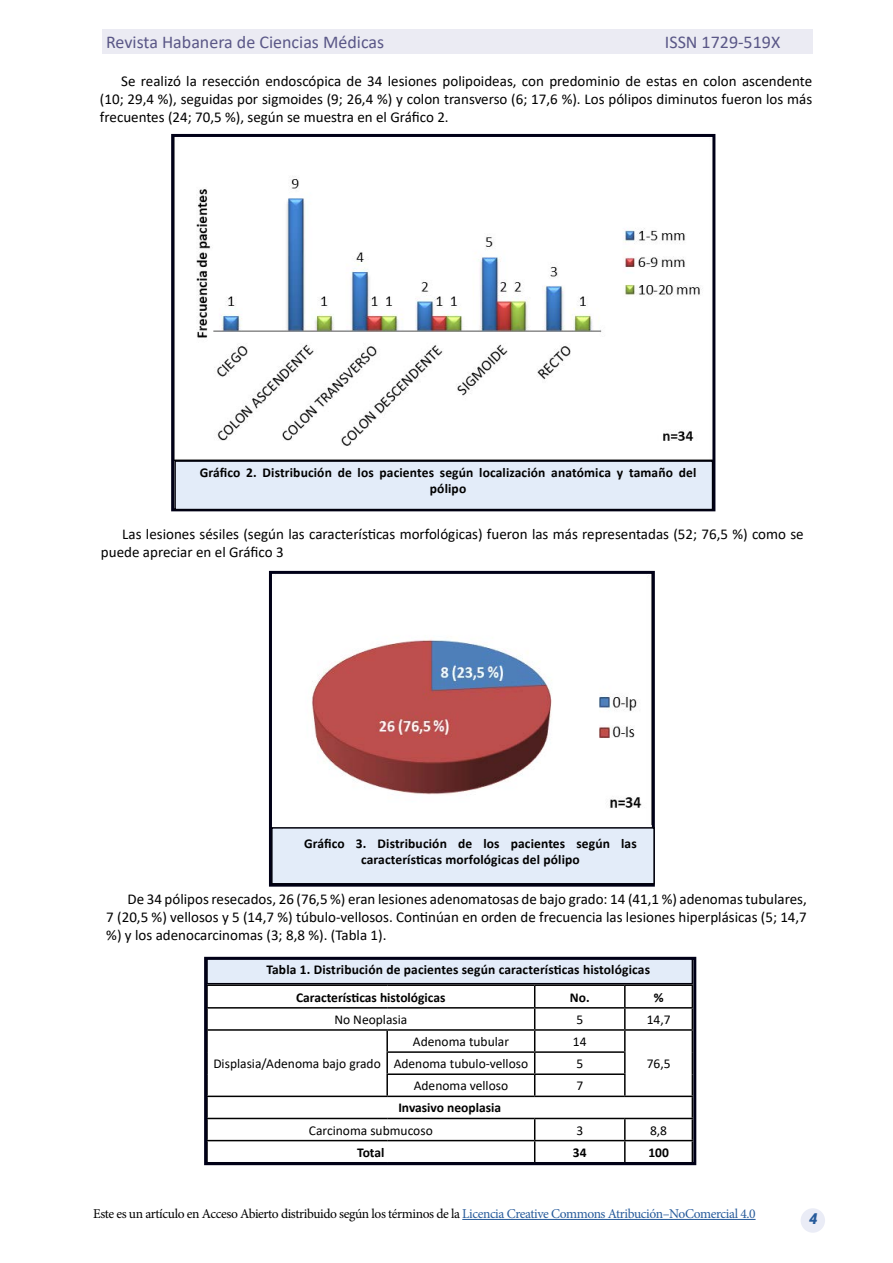
<style>
.page{position:relative;width:893px;height:1263px;background:#fff}
.page>*{position:absolute;margin:0;border:0;box-sizing:border-box;transform-origin:0 0}
.t1{font:18px "Calibri";color:#5a5787}
.t2{font:15px/18px "Calibri";color:#000;text-align:justify}
.t3{font:italic 900 15px "Roboto";color:#275b9b}
.t4{font:700 13.5px/16.2px "Calibri";letter-spacing:.01em;color:#000;text-align:center}
.t5{font:13.5px "Calibri";color:#000}
.t6{font:13.5px "Minion Pro";letter-spacing:-.03em;color:#000}
.s1{color:#275b9b}
</style>
<div class="page">
<div style="left:102px;top:30px;width:711px;height:24px;background:#ebebf3"></div>
<hr style="left:462px;top:1219px;width:294px;height:1px;background:#275b9b">
<div style="left:801px;top:1208px;width:24px;height:25px;background:#eaecf6;border-radius:50%"></div>
<img style="left:175px;top:176px;width:536px;height:284px">
<div style="left:171px;top:134px;width:544px;height:377px;border:3px solid #000017"></div>
<img style="left:312px;top:575px;width:337px;height:233px">
<div style="left:269px;top:571px;width:386px;height:316px;border:3px solid #000017"></div>
<div style="left:206px;top:958px;width:487px;height:26px;background:#e3ecf9;border:2px solid #00000b"></div>
<hr style="left:206px;top:984px;width:181px;height:2px;background:#000">
<hr style="left:387px;top:984px;width:148px;height:2px;background:#000">
<hr style="left:535px;top:984px;width:90px;height:2px;background:#000">
<hr style="left:625px;top:984px;width:68px;height:2px;background:#000">
<hr style="left:624px;top:986px;width:2px;height:21px;background:#000">
<hr style="left:206px;top:1007px;width:181px;height:1px;background:#000">
<hr style="left:387px;top:1007px;width:148px;height:1px;background:#000">
<hr style="left:535px;top:1007px;width:90px;height:1px;background:#000">
<hr style="left:625px;top:1007px;width:68px;height:1px;background:#000">
<hr style="left:624px;top:1008px;width:2px;height:21px;background:#000">
<hr style="left:206px;top:1029px;width:181px;height:2px;background:#000">
<hr style="left:387px;top:1029px;width:148px;height:2px;background:#000">
<hr style="left:386px;top:1031px;width:2px;height:20px;background:#000">
<hr style="left:535px;top:1029px;width:90px;height:2px;background:#000">
<hr style="left:625px;top:1029px;width:68px;height:2px;background:#000">
<hr style="left:624px;top:1031px;width:2px;height:20px;background:#000">
<hr style="left:386px;top:1051px;width:149px;height:2px;background:#000">
<hr style="left:386px;top:1053px;width:2px;height:20px;background:#000">
<hr style="left:535px;top:1051px;width:91px;height:2px;background:#000">
<hr style="left:624px;top:1053px;width:2px;height:20px;background:#000">
<hr style="left:386px;top:1073px;width:149px;height:2px;background:#000">
<hr style="left:386px;top:1075px;width:2px;height:20px;background:#000">
<hr style="left:535px;top:1073px;width:91px;height:2px;background:#000">
<svg style="left:534px;top:986px;width:1px;height:109px"></svg>
<hr style="left:624px;top:1075px;width:2px;height:20px;background:#000">
<hr style="left:206px;top:1095px;width:181px;height:2px;background:#000">
<hr style="left:387px;top:1095px;width:148px;height:2px;background:#000">
<hr style="left:535px;top:1095px;width:90px;height:2px;background:#000">
<hr style="left:625px;top:1095px;width:68px;height:2px;background:#000">
<hr style="left:206px;top:1118px;width:181px;height:1px;background:#000">
<hr style="left:387px;top:1118px;width:148px;height:1px;background:#000">
<hr style="left:535px;top:1118px;width:90px;height:1px;background:#000">
<hr style="left:625px;top:1118px;width:68px;height:1px;background:#000">
<hr style="left:624px;top:1119px;width:2px;height:21px;background:#000">
<hr style="left:206px;top:1140px;width:181px;height:1px;background:#000">
<hr style="left:387px;top:1140px;width:148px;height:1px;background:#000">
<hr style="left:535px;top:1140px;width:90px;height:1px;background:#000">
<svg style="left:534px;top:1119px;width:1px;height:42px"></svg>
<hr style="left:625px;top:1140px;width:68px;height:1px;background:#000">
<hr style="left:624px;top:1141px;width:2px;height:21px;background:#000">
<div style="left:204px;top:957px;width:492px;height:208px;border:3px solid #000017"></div>
<div style="left:174px;top:460px;width:539px;height:50px;background:#e3ecf9;border:2px solid #00000b"></div>
<div style="left:271px;top:827px;width:384px;height:57px;background:#e3ecf9;border:2px solid #00000b"></div>
<p class="t1" style="left:106px;top:29px;width:280px">Revista Habanera de Ciencias Médicas</p>
<p class="t1" style="left:665px;top:29px;width:117px">ISSN 1729-519X</p>
<p class="t2" style="left:100px;top:71px;width:714px;text-indent:21px">Se realizó la resección endoscópica de 34 lesiones polipoideas, con predominio de estas en colon ascendente (10; 29,4 %), seguidas por sigmoides (9; 26,4 %) y colon transverso (6; 17,6 %). Los pólipos diminutos fueron los más frecuentes (24; 70,5 %), según se muestra en el Gráfico 2.</p>
<p class="t4" style="left:200px;top:464px;width:498px">Gráfico 2. Distribución de los pacientes según localización anatómica y tamaño del pólipo</p>
<p class="t2" style="left:101px;top:524px;width:704px;text-indent:21px">Las lesiones sésiles (según las características morfológicas) fueron las más representadas (52; 76,5 %) como se puede apreciar en el Gráfico 3</p>
<p class="t4" style="left:304px;top:835px;width:334px">Gráfico 3. Distribución de los pacientes según las características morfológicas del pólipo</p>
<p class="t2" style="left:106px;top:890px;width:702px;text-indent:21px">De 34 pólipos resecados, 26 (76,5 %) eran lesiones adenomatosas de bajo grado: 14 (41,1 %) adenomas tubulares, 7 (20,5 %) vellosos y 5 (14,7 %) túbulo-vellosos. Continúan en orden de frecuencia las lesiones hiperplásicas (5; 14,7 %) y los adenocarcinomas (3; 8,8 %). (Tabla 1).</p>
<p class="t4" style="left:296px;top:956px;width:355px;line-height:27.2px;text-align:left;text-indent:-30px">Tabla 1. Distribución de pacientes según características histológicas<br>Características histológicas</p>
<p class="t4" style="left:570px;top:989px;width:21px">No.</p>
<p class="t4" style="left:654px;top:989px;width:11px">%</p>
<p class="t5" style="left:334px;top:1010px;width:74px">No Neoplasia</p>
<p class="t5" style="left:576px;top:1010px;width:8px">5</p>
<p class="t5" style="left:647px;top:1010px;width:25px">14,7</p>
<p class="t5" style="left:213px;top:1054px;width:169px">Displasia/Adenoma bajo grado</p>
<p class="t5" style="left:413px;top:1032px;width:98px">Adenoma tubular</p>
<p class="t5" style="left:573px;top:1032px;width:15px">14</p>
<p class="t5" style="left:394px;top:1054px;width:136px">Adenoma tubulo-velloso</p>
<p class="t5" style="left:576px;top:1054px;width:8px">5</p>
<p class="t5" style="left:647px;top:1054px;width:25px">76,5</p>
<p class="t5" style="left:414px;top:1076px;width:96px">Adenoma velloso</p>
<p class="t5" style="left:576px;top:1076px;width:8px">7</p>
<p class="t4" style="left:398px;top:1100px;width:104px">Invasivo neoplasia</p>
<p class="t5" style="left:309px;top:1121px;width:125px">Carcinoma submucoso</p>
<p class="t5" style="left:576px;top:1121px;width:8px">3</p>
<p class="t5" style="left:650px;top:1121px;width:19px">8,8</p>
<p class="t4" style="left:357px;top:1144px;width:29px">Total</p>
<p class="t4" style="left:573px;top:1144px;width:15px">34</p>
<p class="t4" style="left:648px;top:1144px;width:22px">100</p>
<p class="t6" style="left:93px;top:1205px;width:664px">Este es un artículo en Acceso Abierto distribuido según los términos de la <span class="s1">Licencia Creative Commons Atribución–NoComercial 4.0</span></p>
<p class="t3" style="left:809px;top:1208px;width:10px">4</p>
</div>
